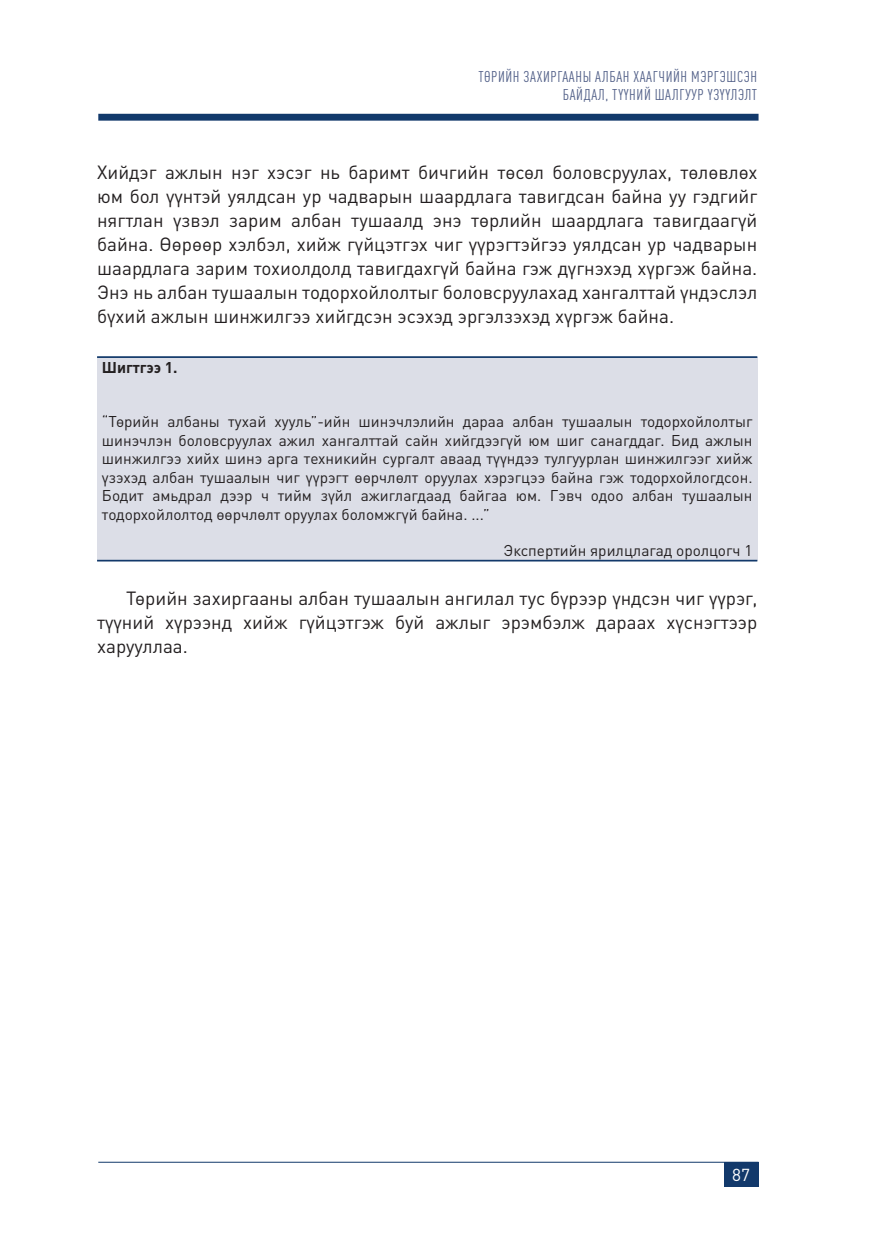
<style>
.page{position:relative;width:869px;height:1246px;background:#fff}
.page>*{position:absolute;margin:0;border:0;box-sizing:border-box;transform-origin:0 0}
.t1{font:18.9px/24px "DIN Pro";color:#231f20;text-align:justify}
.t2{font:17.15px "DIN Pro";color:#fff}
.t3{font:15.4px/18.6px "DIN Pro";color:#231f20;text-align:justify}
.t4{font:condensed 15.4px/18.6px "DIN Pro";letter-spacing:.04em;color:#536189;text-align:right}
.t5{font:700 15.4px "DIN Pro";color:#231f20}
</style>
<div class="page">
<div style="left:98px;top:114px;width:660px;height:7px;background:#12396b"></div>
<hr style="left:98px;top:1161px;width:660px;height:1px;background:#12396b">
<div style="left:723px;top:1161px;width:35px;height:25px;background:#12396b"></div>
<div style="left:97px;top:357px;width:660px;height:203px;background:#dcdee7"></div>
<hr style="left:97px;top:356px;width:660px;height:2px;background:#12396b">
<hr style="left:97px;top:559px;width:660px;height:2px;background:#12396b">
<p class="t4" style="left:478px;top:66px;width:280px">ТӨРИЙН ЗАХИРГААНЫ АЛБАН ХААГЧИЙН МЭРГЭШСЭН<br>БАЙДАЛ, ТҮҮНИЙ ШАЛГУУР ҮЗҮҮЛЭЛТ</p>
<p class="t1" style="left:97px;top:158px;width:661px">Хийдэг ажлын нэг хэсэг нь баримт бичгийн төсөл боловсруулах, төлөвлөх юм бол үүнтэй уялдсан ур чадварын шаардлага тавигдсан байна уу гэдгийг нягтлан үзвэл зарим албан тушаалд энэ төрлийн шаардлага тавигдаагүй байна. Өөрөөр хэлбэл, хийж гүйцэтгэх чиг үүрэгтэйгээ уялдсан ур чадварын шаардлага зарим тохиолдолд тавигдахгүй байна гэж дүгнэхэд хүргэж байна.<br>Энэ нь албан тушаалын тодорхойлолтыг боловсруулахад хангалттай үндэслэл бүхий ажлын шинжилгээ хийгдсэн эсэхэд эргэлзэхэд хүргэж байна.</p>
<p class="t5" style="left:102px;top:354px;width:77px">Шигтгээ 1.</p>
<p class="t3" style="left:102px;top:411px;width:651px">“Төрийн албаны тухай хууль”-ийн шинэчлэлийн дараа албан тушаалын тодорхойлолтыг шинэчлэн боловсруулах ажил хангалттай сайн хийгдээгүй юм шиг санагддаг. Бид ажлын шинжилгээ хийх шинэ арга техникийн сургалт аваад түүндээ тулгуурлан шинжилгээг хийж үзэхэд албан тушаалын чиг үүрэгт өөрчлөлт оруулах хэрэгцээ байна гэж тодорхойлогдсон.<br>Бодит амьдрал дээр ч тийм зүйл ажиглагдаад байгаа юм. Гэвч одоо албан тушаалын тодорхойлолтод өөрчлөлт оруулах боломжгүй байна. ...”</p>
<p class="t3" style="left:503px;top:539px;width:250px">Экспертийн ярилцлагад оролцогч 1</p>
<p class="t1" style="left:97px;top:584px;width:661px;text-indent:29px">Төрийн захиргааны албан тушаалын ангилал тус бүрээр үндсэн чиг үүрэг, түүний хүрээнд хийж гүйцэтгэж буй ажлыг эрэмбэлж дараах хүснэгтээр харууллаа.</p>
<p class="t2" style="left:731px;top:1160px;width:19px">87</p>
</div>
